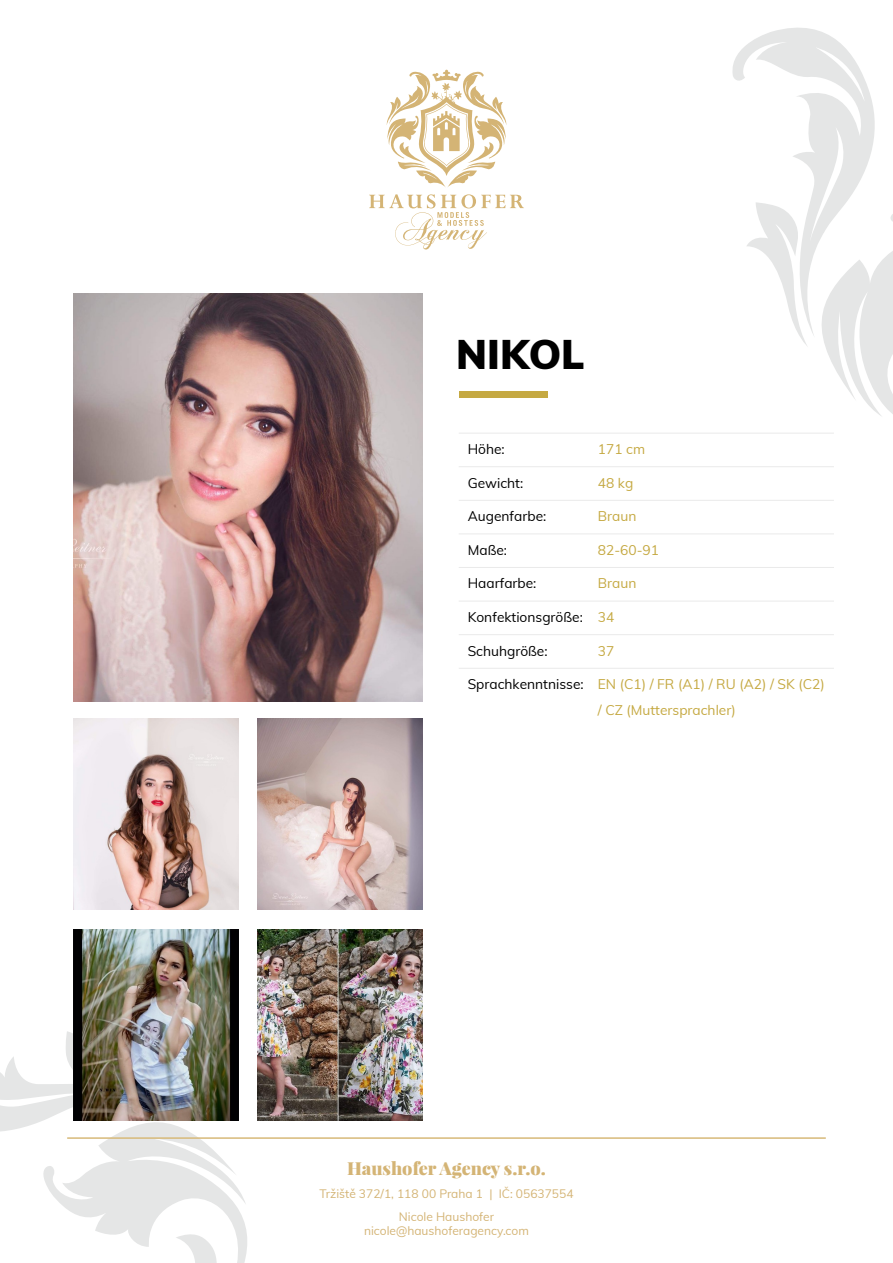
<style>
.page{position:relative;width:893px;height:1263px;background:#fff}
.page>*{position:absolute;margin:0;border:0;box-sizing:border-box;transform-origin:0 0}
.t1{font:900 40.5px "Muli";color:#000}
.t2{font:900 18px "Playfair Display";color:#d4b475}
.t3{font:13.8px/25.5px "Muli";color:#c5a942}
.t4{font:13.8px "Muli";color:#000}
.t5{font:12px/23px "Muli";color:#d4b475;text-align:center}
.s1{color:#c5a942}
.s2{color:#000}
</style>
<div class="page">
<svg style="left:386px;top:69px;width:121px;height:118px"></svg>
<svg style="left:369px;top:194px;width:155px;height:55px"></svg>
<svg style="left:732px;top:27px;width:161px;height:440px"></svg>
<svg style="left:0;top:968px;width:280px;height:295px"></svg>
<hr style="left:67px;top:1137px;width:759px;height:2px;background:#d7b979">
<div style="left:459px;top:391px;width:89px;height:7px;background:#c5a942"></div>
<hr style="left:459px;top:433px;width:374px;height:1px;background:#eaeaea">
<hr style="left:459px;top:466px;width:374px;height:1px;background:#eaeaea">
<hr style="left:459px;top:500px;width:374px;height:1px;background:#eaeaea">
<hr style="left:459px;top:533px;width:374px;height:1px;background:#eaeaea">
<hr style="left:459px;top:567px;width:374px;height:1px;background:#eaeaea">
<hr style="left:459px;top:601px;width:374px;height:1px;background:#eaeaea">
<hr style="left:459px;top:634px;width:374px;height:1px;background:#eaeaea">
<hr style="left:459px;top:668px;width:374px;height:1px;background:#eaeaea">
<img style="left:74px;top:293px;width:349px;height:409px">
<img style="left:74px;top:719px;width:165px;height:191px">
<img style="left:258px;top:719px;width:165px;height:191px">
<img style="left:74px;top:929px;width:165px;height:191px">
<img style="left:258px;top:929px;width:165px;height:191px">
<h1 class="t1" style="left:456px;top:329px;width:130px">NIKOL</h1>
<p class="t4" style="left:468px;top:440px;width:39px">Höhe:</p>
<p class="t3" style="left:598px;top:436px;width:49px">171 cm</p>
<p class="t4" style="left:468px;top:474px;width:57px">Gewicht:</p>
<p class="t3" style="left:598px;top:470px;width:37px">48 kg</p>
<p class="t4" style="left:468px;top:507px;width:80px">Augenfarbe:</p>
<p class="t3" style="left:598px;top:503px;width:40px">Braun</p>
<p class="t4" style="left:468px;top:541px;width:41px">Maße:</p>
<p class="t3" style="left:598px;top:537px;width:63px">82-60-91</p>
<p class="t4" style="left:468px;top:574px;width:70px">Haarfarbe:</p>
<p class="t3" style="left:598px;top:570px;width:40px">Braun</p>
<p class="t4" style="left:468px;top:608px;width:148px">Konfektionsgröße: <span class="s1">34</span></p>
<p class="t4" style="left:468px;top:642px;width:81px">Schuhgröße:</p>
<p class="t3" style="left:598px;top:638px;width:18px">37</p>
<p class="t3" style="left:598px;top:671px;width:228px;text-indent:-130px"><span class="s2">Sprachkenntnisse:</span> EN (C1) / FR (A1) / RU (A2) / SK (C2) / CZ (Muttersprachler)</p>
<h2 class="t2" style="left:347px;top:1156px;width:200px">Haushofer Agency s.r.o.</h2>
<p class="t5" style="left:319px;top:1181px;width:256px">Tržiště 372/1, 118 00 Praha 1 | IČ: 05637554<br>Nicole Haushofer</p>
<p class="t5" style="left:364px;top:1218px;width:166px">nicole@haushoferagency.com</p>
</div>
